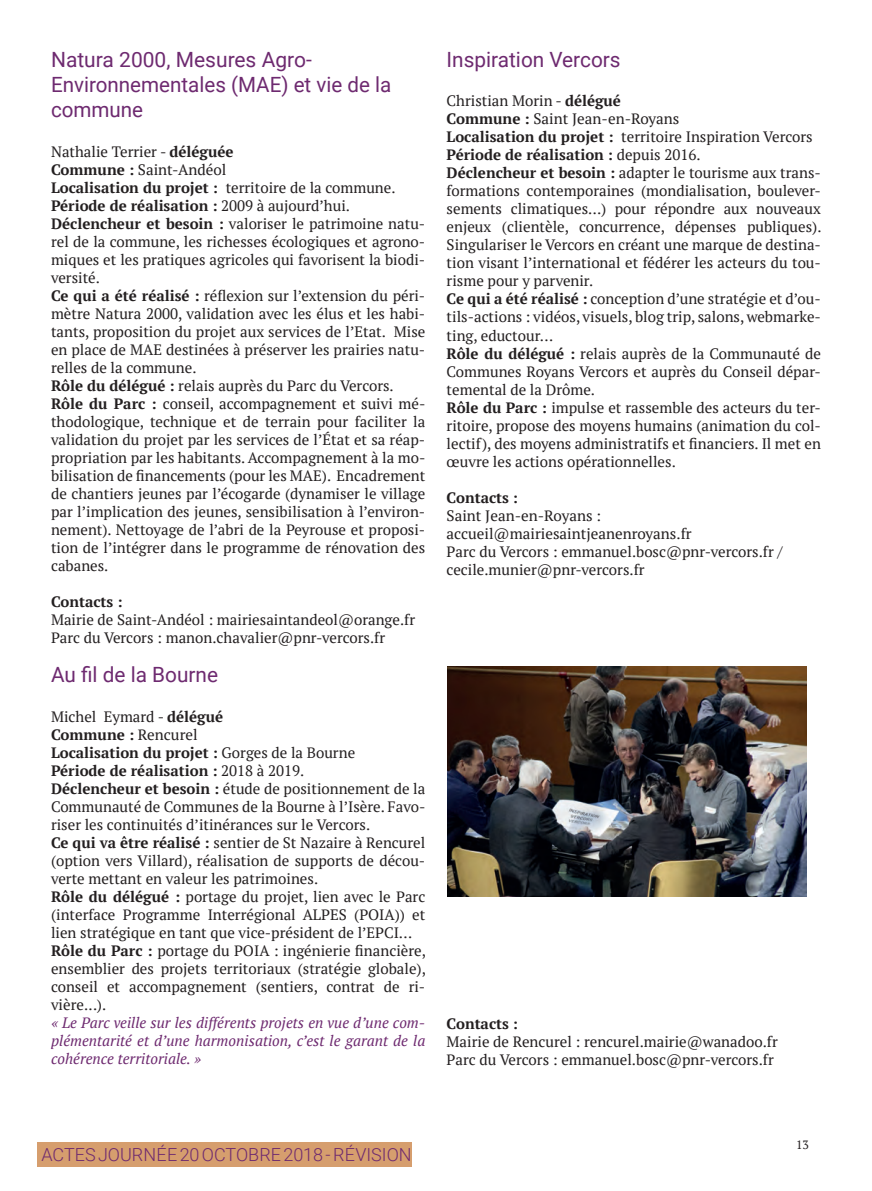
<style>
.page{position:relative;width:872px;height:1191px;background:#fff}
.page>*{position:absolute;margin:0;border:0;box-sizing:border-box;transform-origin:0 0}
.t1{font:21px/25.2px "Roboto";color:#6e2a70}
.t2{font:300 18px "Roboto";color:#6e2a70}
.t3{font:15px/18px "PT Serif";color:#231f20}
.t4{font:italic 15px/18px "PT Serif";color:#6e2a70;text-align:justify}
.t5{font:700 15px "PT Serif";color:#231f20}
.t6{font:12px "PT Serif";color:#231f20}
.s1{font-weight:700}
</style>
<div class="page">
<div style="left:37px;top:1142px;width:375px;height:24px;background:#d69e6e"></div>
<img style="left:448px;top:666px;width:358px;height:230px">
<h1 class="t1" style="left:51px;top:46px;width:342px">Natura 2000, Mesures Agro-<br>Environnementales (MAE) et vie de la commune</h1>
<p class="t3" style="left:51px;top:142px;width:376px">Nathalie Terrier - <span class="s1">déléguée<br>Commune :</span> Saint-Andéol<br><span class="s1">Localisation du projet :</span> territoire de la commune.<br><span class="s1">Période de réalisation :</span> 2009 à aujourd’hui.<br><span class="s1">Déclencheur et besoin :</span> valoriser le patrimoine natu&shy;rel de la commune, les richesses écologiques et agrono&shy;miques et les pratiques agricoles qui favorisent la biodi&shy;versité.<br><span class="s1">Ce qui a été réalisé :</span> réflexion sur l’extension du péri&shy;mètre Natura 2000, validation avec les élus et les habi&shy;tants, proposition du projet aux services de l’Etat. Mise en place de MAE destinées à préserver les prairies natu&shy;relles de la commune.<br><span class="s1">Rôle du délégué :</span> relais auprès du Parc du Vercors.<br><span class="s1">Rôle du Parc :</span> conseil, accompagnement et suivi mé&shy;thodologique, technique et de terrain pour faciliter la validation du projet par les services de l’État et sa réap&shy;propriation par les habitants. Accompagnement à la mo&shy;bilisation de financements (pour les MAE). Encadrement de chantiers jeunes par l’écogarde (dynamiser le village par l’implication des jeunes, sensibilisation à l’environ&shy;nement). Nettoyage de l’abri de la Peyrouse et proposi&shy;tion de l’intégrer dans le programme de rénovation des cabanes.</p>
<p class="t5" style="left:51px;top:591px;width:73px">Contacts :</p>
<p class="t3" style="left:51px;top:610px;width:365px">Mairie de Saint-Andéol : mairiesaintandeol@orange.fr<br>Parc du Vercors : manon.chavalier@pnr-vercors.fr</p>
<h1 class="t1" style="left:446px;top:46px;width:175px">Inspiration Vercors</h1>
<p class="t3" style="left:446px;top:92px;width:376px">Christian Morin - <span class="s1">délégué<br>Commune :</span> Saint Jean-en-Royans<br><span class="s1">Localisation du projet :</span> territoire Inspiration Vercors <span class="s1">Période de réalisation :</span> depuis 2016.<br><span class="s1">Déclencheur et besoin :</span> adapter le tourisme aux trans&shy;formations contemporaines (mondialisation, boulever&shy;sements climatiques…) pour répondre aux nouveaux enjeux (clientèle, concurrence, dépenses publiques).<br>Singulariser le Vercors en créant une marque de destina&shy;tion visant l’international et fédérer les acteurs du tou&shy;risme pour y parvenir.<br><span class="s1">Ce qui a été réalisé :</span> conception d’une stratégie et d’ou&shy;tils-actions : vidéos, visuels, blog trip, salons, webmarke&shy;ting, eductour...<br><span class="s1">Rôle du délégué :</span> relais auprès de la Communauté de Communes Royans Vercors et auprès du Conseil dépar&shy;temental de la Drôme.<br><span class="s1">Rôle du Parc :</span> impulse et rassemble des acteurs du ter&shy;ritoire, propose des moyens humains (animation du col&shy;lectif), des moyens administratifs et financiers. Il met en œuvre les actions opérationnelles.</p>
<p class="t5" style="left:446px;top:487px;width:73px">Contacts :</p>
<p class="t3" style="left:446px;top:506px;width:337px">Saint Jean-en-Royans : accueil@mairiesaintjeanenroyans.fr<br>Parc du Vercors : emmanuel.bosc@pnr-vercors.fr / cecile.munier@pnr-vercors.fr</p>
<h1 class="t1" style="left:51px;top:661px;width:168px">Au fil de la Bourne</h1>
<p class="t3" style="left:51px;top:707px;width:376px">Michel Eymard - <span class="s1">délégué<br>Commune :</span> Rencurel<br><span class="s1">Localisation du projet :</span> Gorges de la Bourne<br><span class="s1">Période de réalisation :</span> 2018 à 2019.<br><span class="s1">Déclencheur et besoin :</span> étude de positionnement de la Communauté de Communes de la Bourne à l’Isère. Favo&shy;riser les continuités d’itinérances sur le Vercors.<br><span class="s1">Ce qui va être réalisé :</span> sentier de St Nazaire à Rencurel (option vers Villard), réalisation de supports de décou&shy;verte mettant en valeur les patrimoines.<br><span class="s1">Rôle du délégué :</span> portage du projet, lien avec le Parc (interface Programme Interrégional ALPES (POIA)) et lien stratégique en tant que vice-président de l’EPCI...<br><span class="s1">Rôle du Parc :</span> portage du POIA : ingénierie financière, ensemblier des projets territoriaux (stratégie globale), conseil et accompagnement (sentiers, contrat de ri&shy;vière...).</p>
<p class="t4" style="left:51px;top:1013px;width:376px">« Le Parc veille sur les différents projets en vue d’une com&shy;plémentarité et d’une harmonisation, c’est le garant de la cohérence territoriale. »</p>
<p class="t5" style="left:446px;top:1013px;width:73px">Contacts :</p>
<p class="t3" style="left:446px;top:1032px;width:333px">Mairie de Rencurel : rencurel.mairie@wanadoo.fr<br>Parc du Vercors : emmanuel.bosc@pnr-vercors.fr</p>
<p class="t2" style="left:41px;top:1141px;width:372px">ACTES JOURNÉE 20 OCTOBRE 2018 - RÉVISION</p>
<p class="t6" style="left:796px;top:1136px;width:14px">13</p>
</div>
